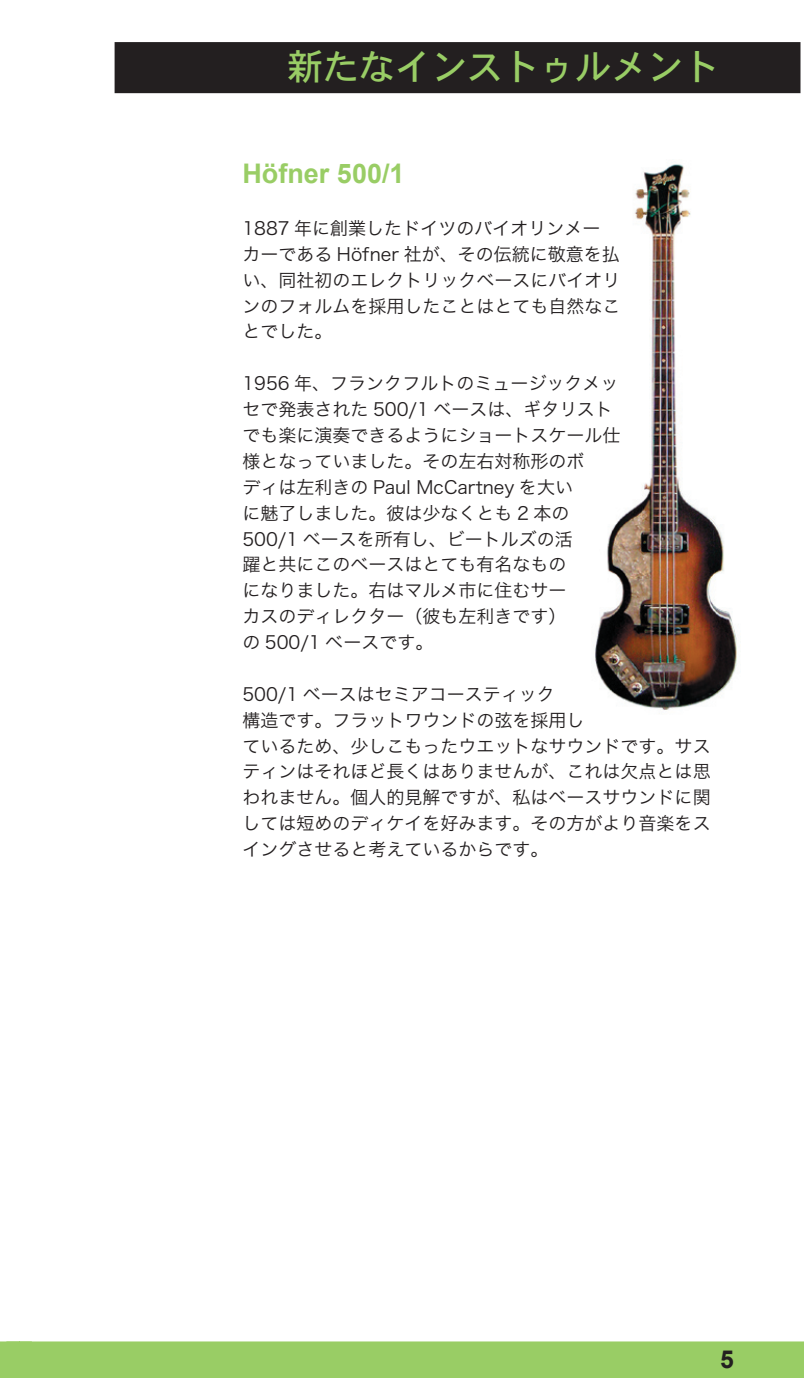
<style>
.page{position:relative;width:804px;height:1378px;background:#fff}
.page>*{position:absolute;margin:0;border:0;box-sizing:border-box;transform-origin:0 0}
.t1{font:36px "Heisei Kaku Go W5";color:#99cd65}
.mellanrubrik_Trade_Gothic_12p{font:700 27px "Arial";color:#99cd65}
.t2{font:700 24.75px "Arial";color:#231f20}
.br__NewsGothic_9_11_5{font:18px/25.9px "Hira Kaku Pro W3";color:#231f20}
</style>
<div class="page">
<div style="left:0;top:1341px;width:804px;height:37px;background:#99cd65"></div>
<img style="left:595px;top:164px;width:142px;height:546px">
<div style="left:116px;top:43px;width:683px;height:49px;background:#231f20"></div>
<div style="left:115px;top:42px;width:685px;height:51px;border:2px solid #231f20"></div>
<p class="t1" style="left:287px;top:47px;width:433px">新たなインストゥルメント</p>
<p class="mellanrubrik_Trade_Gothic_12p" style="left:242px;top:155px;width:164px">Höfner 500/1</p>
<p class="br__NewsGothic_9_11_5" style="left:242px;top:214px;width:379px">1887 年に創業したドイツのバイオリンメーカーである Höfner 社が、その伝統に敬意を払い、同社初のエレクトリックベースにバイオリンのフォルムを採用したことはとても自然なことでした。</p>
<p class="br__NewsGothic_9_11_5" style="left:242px;top:369px;width:379px">1956 年、フランクフルトのミュージックメッセで発表された 500/1 ベースは、ギタリストでも楽に演奏できるようにショートスケール仕様となっていました。その左右対称形のボ<br>ディは左利きの Paul McCartney を大い<br>に魅了しました。彼は少なくとも 2 本の<br>500/1 ベースを所有し、ビートルズの活<br>躍と共にこのベースはとても有名なもの<br>になりました。右はマルメ市に住むサー<br>カスのディレクター（彼も左利きです）<br>の 500/1 ベースです。</p>
<p class="br__NewsGothic_9_11_5" style="left:242px;top:680px;width:469px">500/1 ベースはセミアコースティック<br>構造です。フラットワウンドの弦を採用し<br>ているため、少しこもったウエットなサウンドです。サスティンはそれほど長くはありませんが、これは欠点とは思われません。個人的見解ですが、私はベースサウンドに関しては短めのディケイを好みます。その方がより音楽をスイングさせると考えているからです。</p>
<h3 class="t2" style="left:720px;top:1343px;width:15px">5</h3>
</div>
